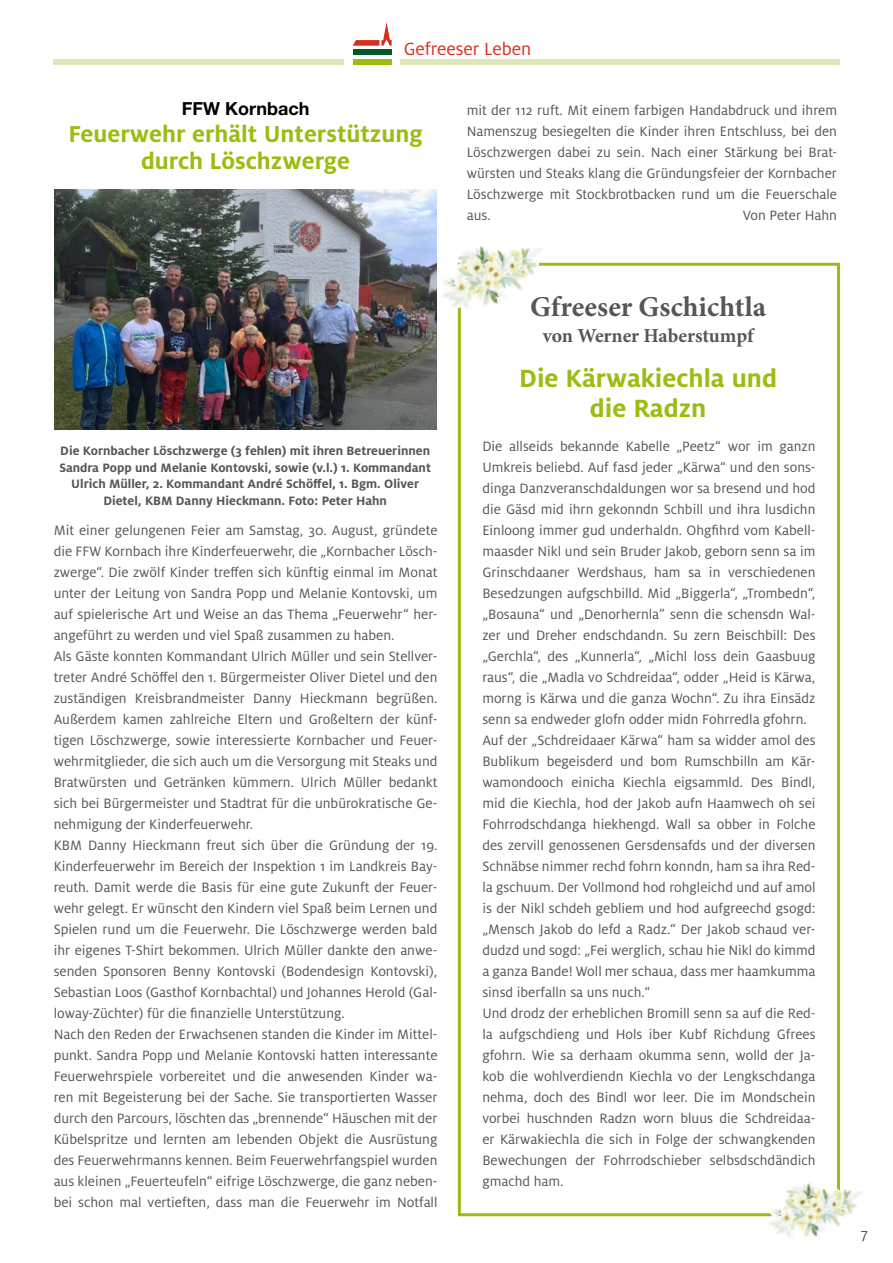
<style>
.page{position:relative;width:893px;height:1263px;background:#fff}
.page>*{position:absolute;margin:0;border:0;box-sizing:border-box;transform-origin:0 0}
.t1{font:700 28.65px "Minion Pro";color:#565655}
.t2{font:700 27.6px/30px "Milo OT";color:#9bbd11;text-align:center}
.t3{font:700 25.5px/27px "Milo OT";color:#9bbd11;text-align:center}
.t4{font:700 19.8px "Minion Pro";letter-spacing:-.005em;color:#565655}
.t5{font:19.5px "Milo OT";color:#da2e1d}
.t6{font:700 18px "Helvetica Neue LT";color:#000}
.t7{font:16.5px "Milo OT";color:#565655}
.t8{font:15px/21px "Milo OT";color:#565655}
.t9{font:700 13.5px/16.5px "Milo OT";color:#565655;text-align:center}
</style>
<div class="page">
<div style="left:353px;top:50px;width:39px;height:5px;background:#00592a"></div>
<div style="left:353px;top:59px;width:39px;height:6px;background:#9bbd11"></div>
<svg style="left:353px;top:22px;width:39px;height:24px"></svg>
<div style="left:400px;top:59px;width:439px;height:6px;background:#dee7b8"></div>
<div style="left:54px;top:59px;width:290px;height:6px;background:#dee7b8"></div>
<div style="left:458px;top:263px;width:382px;height:953px;border:3px solid #9bbd11"></div>
<img style="left:443px;top:246px;width:97px;height:65px">
<img style="left:767px;top:1182px;width:92px;height:55px">
<img style="left:54px;top:190px;width:383px;height:240px">
<h3 class="t5" style="left:404px;top:38px;width:129px">Gefreeser Leben</h3>
<p class="t6" style="left:182px;top:97px;width:129px">FFW Kornbach</p>
<h3 class="t3" style="left:68px;top:120px;width:356px">Feuerwehr erhält Unterstützung durch Löschzwerge</h3>
<p class="t8" style="left:467px;top:99px;width:372px;text-align:justify">mit der 112 ruft. Mit einem farbigen Handabdruck und ihrem Namenszug besiegelten die Kinder ihren Entschluss, bei den Löschzwergen dabei zu sein. Nach einer Stärkung bei Brat&shy;würsten und Steaks klang die Gründungsfeier der Kornbacher Löschzwerge mit Stockbrotbacken rund um die Feuerschale aus.</p>
<p class="t8" style="left:743px;top:204px;width:96px">Von Peter Hahn</p>
<p class="t9" style="left:59px;top:443px;width:373px">Die Kornbacher Löschzwerge (3 fehlen) mit ihren Betreuerinnen Sandra Popp und Melanie Kontovski, sowie (v.l.) 1. Kommandant Ulrich Müller, 2. Kommandant André Schöffel, 1. Bgm. Oliver Dietel, KBM Danny Hieckmann. Foto: Peter Hahn</p>
<p class="t8" style="left:54px;top:519px;width:385px">Mit einer gelungenen Feier am Samstag, 30. August, gründete die FFW Kornbach ihre Kinderfeuerwehr, die „Kornbacher Lösch&shy;zwerge“. Die zwölf Kinder treffen sich künftig einmal im Monat unter der Leitung von Sandra Popp und Melanie Kontovski, um auf spielerische Art und Weise an das Thema „Feuerwehr“ her&shy;angeführt zu werden und viel Spaß zusammen zu haben.<br>Als Gäste konnten Kommandant Ulrich Müller und sein Stellver&shy;treter André Schöffel den 1. Bürgermeister Oliver Dietel und den zuständigen Kreisbrandmeister Danny Hieckmann begrüßen.<br>Außerdem kamen zahlreiche Eltern und Großeltern der künf&shy;tigen Löschzwerge, sowie interessierte Kornbacher und Feuer&shy;wehrmitglieder, die sich auch um die Versorgung mit Steaks und Bratwürsten und Getränken kümmern. Ulrich Müller bedankt sich bei Bürgermeister und Stadtrat für die unbürokratische Ge&shy;nehmigung der Kinderfeuerwehr.<br>KBM Danny Hieckmann freut sich über die Gründung der 19.<br>Kinderfeuerwehr im Bereich der Inspektion 1 im Landkreis Bay&shy;reuth. Damit werde die Basis für eine gute Zukunft der Feuer&shy;wehr gelegt. Er wünscht den Kindern viel Spaß beim Lernen und Spielen rund um die Feuerwehr. Die Löschzwerge werden bald ihr eigenes T-Shirt bekommen. Ulrich Müller dankte den anwe&shy;senden Sponsoren Benny Kontovski (Bodendesign Kontovski), Sebastian Loos (Gasthof Kornbachtal) und Johannes Herold (Gal&shy;loway-Züchter) für die finanzielle Unterstützung.<br>Nach den Reden der Erwachsenen standen die Kinder im Mittel&shy;punkt. Sandra Popp und Melanie Kontovski hatten interessante Feuerwehrspiele vorbereitet und die anwesenden Kinder wa&shy;ren mit Begeisterung bei der Sache. Sie transportierten Wasser durch den Parcours, löschten das „brennende“ Häuschen mit der Kübelspritze und lernten am lebenden Objekt die Ausrüstung des Feuerwehrmanns kennen. Beim Feuerwehrfangspiel wurden aus kleinen „Feuerteufeln“ eifrige Löschzwerge, die ganz neben&shy;bei schon mal vertieften, dass man die Feuerwehr im Notfall</p>
<h1 class="t1" style="left:530px;top:287px;width:238px">Gfreeser Gschichtla</h1>
<h3 class="t4" style="left:543px;top:322px;width:212px">von Werner Haberstumpf</h3>
<h2 class="t2" style="left:519px;top:363px;width:259px">Die Kärwakiechla und die Radzn</h2>
<p class="t8" style="left:482px;top:435px;width:335px">Die allseids bekannde Kabelle „Peetz“ wor im ganzn Umkreis beliebd. Auf fasd jeder „Kärwa“ und den sons&shy;dinga Danzveranschdaldungen wor sa bresend und hod die Gäsd mid ihrn gekonndn Schbill und ihra lusdichn Einloong immer gud underhaldn. Ohgfihrd vom Kabell&shy;maasder Nikl und sein Bruder Jakob, geborn senn sa im Grinschdaaner Werdshaus, ham sa in verschiedenen Besedzungen aufgschbilld. Mid „Biggerla“, „Trombedn“, „Bosauna“ und „Denorhernla” senn die schensdn Wal&shy;zer und Dreher endschdandn. Su zern Beischbill: Des „Gerchla“, des „Kunnerla“, „Michl loss dein Gaasbuug raus“, die „Madla vo Schdreidaa“, odder „Heid is Kärwa, morng is Kärwa und die ganza Wochn“. Zu ihra Einsädz senn sa endweder glofn odder midn Fohrredla gfohrn.<br>Auf der „Schdreidaaer Kärwa“ ham sa widder amol des Bublikum begeisderd und bom Rumschbilln am Kär&shy;wamondooch einicha Kiechla eigsammld. Des Bindl, mid die Kiechla, hod der Jakob aufn Haamwech oh sei Fohrrodschdanga hiekhengd. Wall sa obber in Folche des zervill genossenen Gersdensafds und der diversen Schnäbse nimmer rechd fohrn konndn, ham sa ihra Red&shy;la gschuum. Der Vollmond hod rohgleichd und auf amol is der Nikl schdeh gebliem und hod aufgreechd gsogd: „Mensch Jakob do lefd a Radz.“ Der Jakob schaud ver&shy;dudzd und sogd: „Fei werglich, schau hie Nikl do kimmd a ganza Bande! Woll mer schaua, dass mer haamkumma sinsd iberfalln sa uns nuch.“<br>Und drodz der erheblichen Bromill senn sa auf die Red&shy;la aufgschdieng und Hols iber Kubf Richdung Gfrees gfohrn. Wie sa derhaam okumma senn, wolld der Ja&shy;kob die wohlverdiendn Kiechla vo der Lengkschdanga nehma, doch des Bindl wor leer. Die im Mondschein vorbei huschnden Radzn worn bluus die Schdreidaa&shy;er Kärwakiechla die sich in Folge der schwangkenden Bewechungen der Fohrrodschieber selbsdschdändich gmachd ham.</p>
<p class="t7" style="left:861px;top:1225px;width:9px">7</p>
</div>
